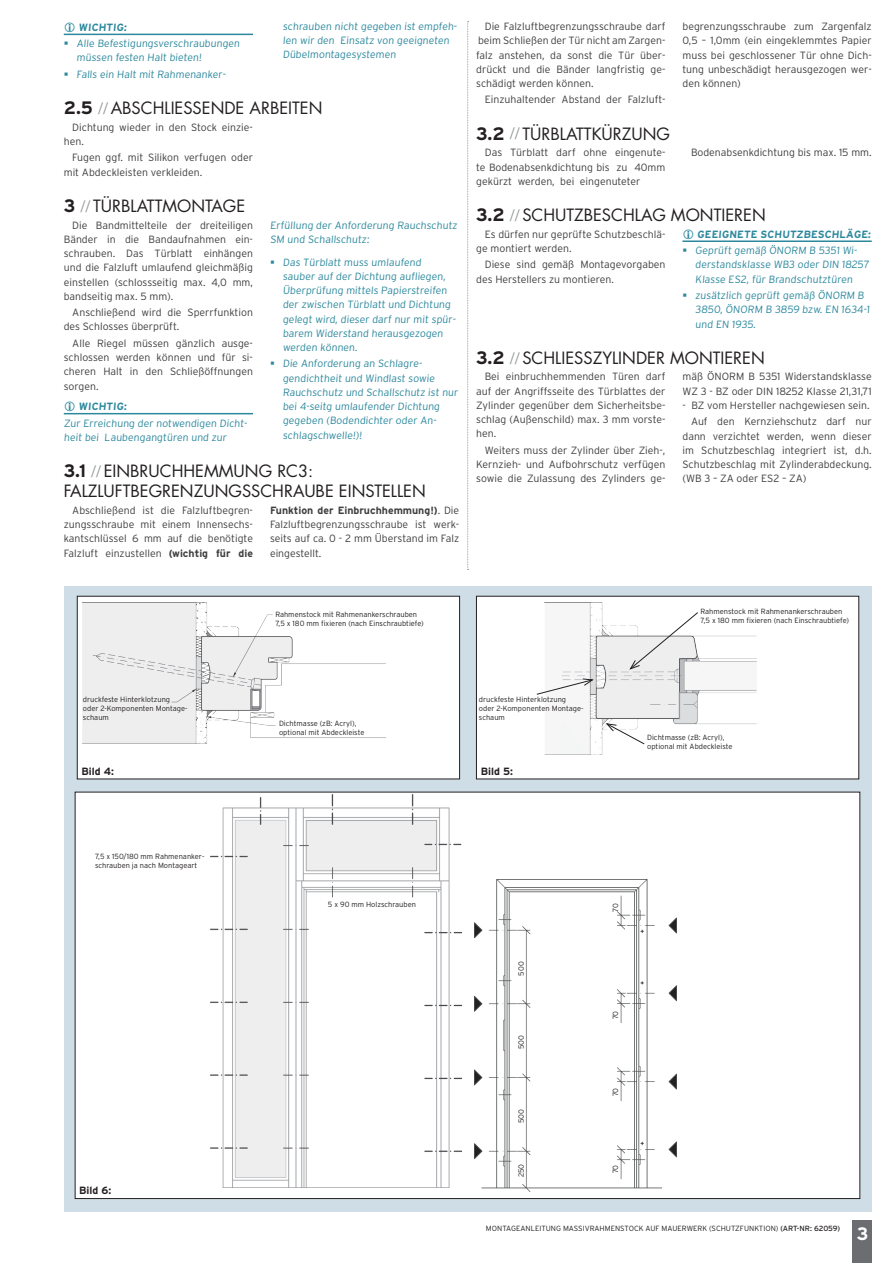
<style>
.page{position:relative;width:893px;height:1263px;background:#fff}
.page>*{position:absolute;margin:0;border:0;box-sizing:border-box;transform-origin:0 0}
.t1{font:700 18px "Interstate";color:#fff}
.t2{font:16.5px/20.1px "Futura LT Pro";color:#231f20}
.t3{font:300 10.5px/14.2px "Interstate";color:#3e3e3f;text-align:justify}
.t4{font:300 10.5px/14.2px "Interstate";color:#2c889d}
.t5{font:700 10.5px "Interstate";color:#2c889d}
.t6{font:700 10.5px "Interstate";color:#231f20}
.t7{font:300 7.5px/9px "Interstate";color:#231f20}
.s1{font-family:"Interstate";font-weight:700;font-size:18px}
.s2{font-family:"Interstate";font-weight:300;font-size:13.5px;color:#939598}
.s3{font-weight:700}
.s4{font-weight:400}
</style>
<div class="page">
<div style="left:853px;top:1220px;width:19px;height:43px;background:#6c6d70"></div>
<div style="left:64px;top:587px;width:807px;height:625px;background:#cfdee6"></div>
<svg style="left:467px;top:21px;width:2px;height:549px"></svg>
<svg style="left:77px;top:596px;width:383px;height:183px;background:#f4f4f5"></svg>
<svg style="left:476px;top:596px;width:383px;height:183px;background:#f7f7f7"></svg>
<svg style="left:605px;top:723px;width:40px;height:22px"></svg>
<svg style="left:629px;top:611px;width:70px;height:59px;background:#ebebeb"></svg>
<svg style="left:536px;top:678px;width:58px;height:17px"></svg>
<div style="left:75px;top:792px;width:785px;height:406px;background:#fff"></div>
<img style="left:210px;top:794px;width:251px;height:393px">
<hr style="left:64px;top:34px;width:189px;height:1px;background:#2c889d">
<hr style="left:64px;top:413px;width:189px;height:1px;background:#2c889d">
<hr style="left:682px;top:240px;width:190px;height:2px;background:#2c889d">
<img style="left:474px;top:880px;width:202px;height:311px">
<p class="t5" style="left:79px;top:21px;width:51px">WICHTIG:</p>
<p class="t4" style="left:77px;top:36px;width:166px">Alle Befestigungsverschraubungen müssen festen Halt bieten!</p>
<p class="t4" style="left:77px;top:67px;width:152px">Falls ein Halt mit Rahmenanker-</p>
<p class="t4" style="left:283px;top:19px;width:177px">schrauben nicht gegeben ist empfeh&shy;len wir den Einsatz von geeigneten<br>Dübelmontagesystemen</p>
<h2 class="t2" style="left:64px;top:98px;width:260px"><span class="s1">2.5</span> <span class="s2">//</span> ABSCHLIESSENDE ARBEITEN</h2>
<p class="t3" style="left:64px;top:120px;width:191px;text-indent:9px">Dichtung wieder in den Stock einzie&shy;hen.</p>
<p class="t3" style="left:64px;top:150px;width:191px;text-indent:9px">Fugen ggf. mit Silikon verfugen oder mit Abdeckleisten verkleiden.</p>
<h2 class="t2" style="left:64px;top:196px;width:183px"><span class="s1">3</span> <span class="s2">//</span> TÜRBLATTMONTAGE</h2>
<p class="t3" style="left:64px;top:218px;width:191px;text-indent:9px">Die Bandmittelteile der dreiteiligen Bänder in die Bandaufnahmen ein&shy;schrauben. Das Türblatt einhängen und die Falzluft umlaufend gleichmäßig einstellen (schlossseitig max. 4,0 mm, bandseitig max. 5 mm).</p>
<p class="t3" style="left:64px;top:305px;width:191px;text-indent:9px">Anschließend wird die Sperrfunktion des Schlosses überprüft.</p>
<p class="t3" style="left:64px;top:336px;width:191px;text-indent:9px">Alle Riegel müssen gänzlich ausge&shy;schlossen werden können und für si&shy;cheren Halt in den Schließöffnungen sorgen.</p>
<p class="t5" style="left:79px;top:401px;width:51px">WICHTIG:</p>
<p class="t4" style="left:64px;top:416px;width:186px">Zur Erreichung der notwendigen Dicht&shy;heit bei Laubengangtüren und zur</p>
<p class="t4" style="left:270px;top:218px;width:190px">Erfüllung der Anforderung Rauchschutz<br>SM und Schallschutz:</p>
<p class="t4" style="left:283px;top:255px;width:176px">Das Türblatt muss umlaufend sauber auf der Dichtung aufliegen,<br>Überprüfung mittels Papierstreifen der zwischen Türblatt und Dichtung gelegt wird, dieser darf nur mit spür&shy;barem Widerstand herausgezogen werden können.</p>
<p class="t4" style="left:283px;top:356px;width:178px">Die Anforderung an Schlagre&shy;gendichtheit und Windlast sowie<br>Rauchschutz und Schallschutz ist nur bei 4-seitg umlaufender Dichtung gegeben (Bodendichter oder An&shy;schlagschwelle!)!</p>
<h2 class="t2" style="left:64px;top:461px;width:364px"><span class="s1">3.1</span> <span class="s2">//</span> EINBRUCHHEMMUNG RC3:<br>FALZLUFTBEGRENZUNGSSCHRAUBE EINSTELLEN</h2>
<p class="t3" style="left:64px;top:503px;width:191px;text-indent:9px">Abschließend ist die Falzluftbegren&shy;zungsschraube mit einem Innensechs&shy;kantschlüssel 6 mm auf die benötigte Falzluft einzustellen <span class="s3">(wichtig für die</span></p>
<p class="t3" style="left:270px;top:503px;width:191px"><span class="s3">Funktion der Einbruchhemmung!)</span>. Die Falzluftbegrenzungsschraube ist werk&shy;seits auf ca. 0 - 2 mm Überstand im Falz eingestellt.</p>
<p class="t3" style="left:476px;top:19px;width:191px;text-indent:9px">Die Falzluftbegrenzungsschraube darf beim Schließen der Tür nicht am Zargen&shy;falz anstehen, da sonst die Tür über&shy;drückt und die Bänder langfristig ge&shy;schädigt werden können.</p>
<p class="t3" style="left:485px;top:93px;width:182px">Einzuhaltender Abstand der Falzluft-</p>
<p class="t3" style="left:682px;top:19px;width:191px">begrenzungsschraube zum Zargenfalz 0,5 – 1,0mm (ein eingeklemmtes Papier muss bei geschlossener Tür ohne Dich&shy;tung unbeschädigt herausgezogen wer&shy;den können)</p>
<h2 class="t2" style="left:476px;top:124px;width:195px"><span class="s1">3.2</span> <span class="s2">//</span> TÜRBLATTKÜRZUNG</h2>
<p class="t3" style="left:476px;top:145px;width:191px;text-indent:9px">Das Türblatt darf ohne eingenute&shy;te Bodenabsenkdichtung bis zu 40mm gekürzt werden, bei eingenuteter</p>
<p class="t3" style="left:691px;top:145px;width:182px">Bodenabsenkdichtung bis max. 15 mm.</p>
<h2 class="t2" style="left:476px;top:205px;width:291px"><span class="s1">3.2</span> <span class="s2">//</span> SCHUTZBESCHLAG MONTIEREN</h2>
<p class="t3" style="left:476px;top:227px;width:191px;text-indent:9px">Es dürfen nur geprüfte Schutzbeschlä&shy;ge montiert werden.</p>
<p class="t3" style="left:476px;top:257px;width:191px;text-indent:9px">Diese sind gemäß Montagevorgaben des Herstellers zu montieren.</p>
<p class="t5" style="left:697px;top:228px;width:176px">GEEIGNETE SCHUTZBESCHLÄGE:</p>
<p class="t4" style="left:695px;top:243px;width:176px">Geprüft gemäß ÖNORM B 5351 Wi&shy;derstandsklasse WB3 oder DIN 18257<br>Klasse ES2, für Brandschutztüren</p>
<p class="t4" style="left:695px;top:288px;width:177px">zusätzlich geprüft gemäß ÖNORM B<br>3850, ÖNORM B 3859 bzw. EN 1634-1 und EN 1935.</p>
<h2 class="t2" style="left:476px;top:348px;width:290px"><span class="s1">3.2</span> <span class="s2">//</span> SCHLIESSZYLINDER MONTIEREN</h2>
<p class="t3" style="left:476px;top:369px;width:191px;text-indent:9px">Bei einbruchhemmenden Türen darf auf der Angriffsseite des Türblattes der Zylinder gegenüber dem Sicherheitsbe&shy;schlag (Außenschild) max. 3 mm vorste&shy;hen.</p>
<p class="t3" style="left:476px;top:443px;width:191px;text-indent:9px">Weiters muss der Zylinder über Zieh-, Kernzieh- und Aufbohrschutz verfügen sowie die Zulassung des Zylinders ge-</p>
<p class="t3" style="left:682px;top:369px;width:191px">mäß ÖNORM B 5351 Widerstandsklasse<br>WZ 3 - BZ oder DIN 18252 Klasse 21,31,71</p>
<p class="t3" style="left:682px;top:397px;width:191px;line-height:16.4px;text-align:right">- BZ vom Hersteller nachgewiesen sein.<br>Auf den Kernziehschutz darf nur</p>
<p class="t3" style="left:682px;top:429px;width:191px">dann verzichtet werden, wenn dieser im Schutzbeschlag integriert ist, d.h.<br>Schutzbeschlag mit Zylinderabdeckung. (WB 3 – ZA oder ES2 – ZA)</p>
<p class="t7" style="left:275px;top:610px;width:150px">Rahmenstock mit Rahmenankerschrauben<br>7,5 x 180 mm fixieren (nach Einschraubtiefe)</p>
<p class="t7" style="left:701px;top:606px;width:150px">Rahmenstock mit Rahmenankerschrauben<br>7,5 x 180 mm fixieren (nach Einschraubtiefe)</p>
<p class="t7" style="left:83px;top:695px;width:106px">druckfeste Hinterklotzung oder 2-Komponenten Montage&shy;schaum</p>
<p class="t6" style="left:82px;top:765px;width:34px">Bild 4:</p>
<p class="t7" style="left:279px;top:719px;width:87px">Dichtmasse (zB: Acryl), optional mit Abdeckleiste</p>
<p class="t7" style="left:479px;top:695px;width:106px">druckfeste Hinterklotzung oder 2-Komponenten Montage&shy;schaum</p>
<p class="t6" style="left:481px;top:765px;width:34px">Bild 5:</p>
<p class="t7" style="left:647px;top:733px;width:87px">Dichtmasse (zB: Acryl), optional mit Abdeckleiste</p>
<p class="t7" style="left:95px;top:851px;width:111px">7,5 x 150/180 mm Rahmenanker&shy;schrauben ja nach Montageart</p>
<p class="t6" style="left:79px;top:1185px;width:34px">Bild 6:</p>
<p class="t7" style="left:328px;top:899px;width:90px">5 x 90 mm Holzschrauben</p>
<p class="t7" style="left:611px;top:912px;width:10px;rotate:-90deg">70</p>
<p class="t7" style="left:517px;top:975px;width:16px;rotate:-90deg">500</p>
<p class="t7" style="left:517px;top:1049px;width:16px;rotate:-90deg">500</p>
<p class="t7" style="left:517px;top:1123px;width:16px;rotate:-90deg">500</p>
<p class="t7" style="left:517px;top:1177px;width:15px;rotate:-90deg">250</p>
<p class="t7" style="left:611px;top:1019px;width:10px;rotate:-90deg">70</p>
<p class="t7" style="left:611px;top:1096px;width:10px;rotate:-90deg">70</p>
<p class="t7" style="left:611px;top:1173px;width:10px;rotate:-90deg">70</p>
<p class="t7" style="left:486px;top:1224px;width:356px">MONTAGEANLEITUNG MASSIVRAHMENSTOCK AUF MAUERWERK (SCHUTZFUNKTION) <span class="s4">(ART-NR: 62059)</span></p>
<h1 class="t1" style="left:857px;top:1223px;width:13px">3</h1>
</div>
